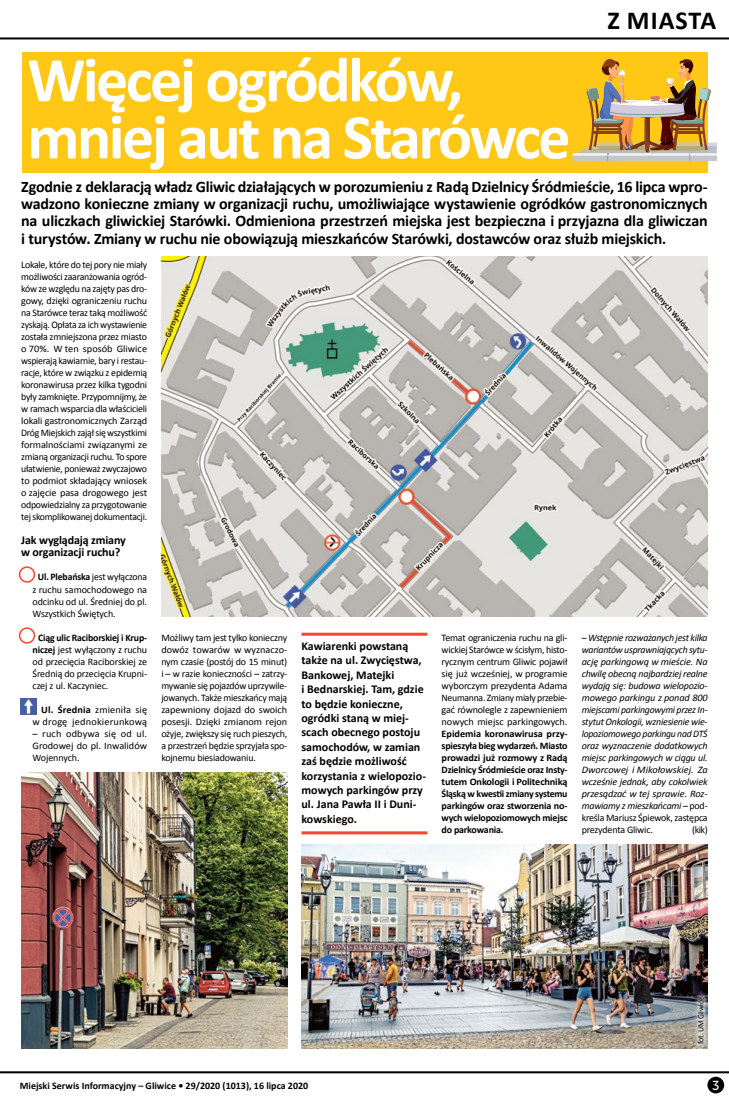
<style>
.page{position:relative;width:729px;height:1098px;background:#fff}
.page>*{position:absolute;margin:0;border:0;box-sizing:border-box;transform-origin:0 0}
.t1{font:700 64px/57px "Calibri";letter-spacing:-.04em;color:#fff}
.t2{font:700 26px "Calibri";color:#000}
.t3{font:700 16px/17px "Calibri";letter-spacing:-.015em;color:#000;text-align:justify}
.t4{font:13px "Museo Sans 500";color:#fff}
.t5{font:700 12px/14.4px "Calibri";color:#000}
.t6{font:10px/12px "Calibri";letter-spacing:-.01em;color:#000;text-align:justify}
.t7{font:italic 10px/12px "Calibri";letter-spacing:-.02em;color:#000;text-align:justify}
.t8{font:700 10px/12px "Calibri";letter-spacing:-.015em;color:#000;text-align:justify}
.t9{font:10px/12px "Calibri";letter-spacing:.015em;color:#000;text-align:right}
.t10{font:8px "Calibri";letter-spacing:-.03em;color:#000}
.s1{font-size:15px}
.s2{font-weight:700}
.s3{font-style:normal}
</style>
<div class="page">
<hr style="left:0;top:37px;width:729px;height:2px;background:#000">
<hr style="left:0;top:1070px;width:729px;height:2px;background:#000">
<div style="left:707px;top:1076px;width:17px;height:16px;background:#000;border-radius:50%"></div>
<hr style="left:301px;top:632px;width:126px;height:3px;background:#f4472c">
<hr style="left:301px;top:831px;width:126px;height:3px;background:#f4472c">
<img style="left:161px;top:256px;width:546px;height:360px">
<div style="left:22px;top:52px;width:685px;height:120px;background:#ffc817"></div>
<img style="left:21px;top:772px;width:266px;height:276px">
<img style="left:20px;top:698px;width:16px;height:16px">
<svg style="left:572px;top:155px;width:4px;height:6px"></svg>
<hr style="left:572px;top:153px;width:144px;height:2px;background:#f4f5fa">
<img style="left:576px;top:58px;width:140px;height:104px">
<div style="left:19px;top:566px;width:16px;height:16px;border:2px solid #f4472c;border-radius:50%"></div>
<div style="left:19px;top:627px;width:16px;height:16px;border:2px solid #f4472c;border-radius:50%"></div>
<img style="left:301px;top:844px;width:406px;height:204px">
<div style="left:692px;top:990px;width:17px;height:59px;background:#fff;opacity:.75"></div>
<h1 class="t1" style="left:27px;top:51px;width:544px">Więcej ogródków, mniej aut na Starówce</h1>
<h2 class="t2" style="left:607px;top:4px;width:15px">zmiasta</h2>
<p class="t3" style="left:21px;top:178px;width:688px">Zgodnie z deklaracją władz Gliwic działających w porozumieniu z Radą Dzielnicy Śródmieście, 16 lipca wpro&shy;wadzono konieczne zmiany w organizacji ruchu, umożliwiające wystawienie ogródków gastronomicznych na uliczkach gliwickiej Starówki. Odmieniona przestrzeń miejska jest bezpieczna i przyjazna dla gliwiczan i turystów. Zmiany w ruchu nie obowiązują mieszkańców Starówki, dostawców oraz służb miejskich<span class="s1">.</span></p>
<p class="t6" style="left:21px;top:259px;width:127px">Lokale, które do tej pory nie miały możliwości zaaranżowania ogród&shy;ków ze względu na zajęty pas dro&shy;gowy, dzięki ograniczeniu ruchu na Starówce teraz taką możliwość zyskają. Opłata za ich wystawienie została zmniejszona przez miasto o 70%. W ten sposób Gliwice wspierają kawiarnie, bary i restau&shy;racje, które w związku z epidemią koronawirusa przez kilka tygodni były zamknięte. Przypomnijmy, że w ramach wsparcia dla właścicieli lokali gastronomicznych Zarząd Dróg Miejskich zajął się wszystkimi formalnościami związanymi ze zmianą organizacji ruchu. To spore ułatwienie, ponieważ zwyczajowo to podmiot składający wniosek o zajęcie pasa drogowego jest odpowiedzialny za przygotowanie tej skomplikowanej dokumentacji.</p>
<p class="t5" style="left:21px;top:534px;width:106px;line-height:12px">Jak wyglądają zmiany w organizacji ruchu?</p>
<p class="t6" style="left:33px;top:571px;width:116px;text-indent:-11px"><span class="s2">• Ul. Plebańska</span> jest wyłączona z ruchu samochodowego na odcinku od ul. Średniej do pl.<br>Wszystkich Świętych.</p>
<p class="t6" style="left:33px;top:631px;width:116px;text-indent:-11px"><span class="s2">• Ciąg ulic Raciborskiej i Krup&shy;niczej</span> jest wyłączony z ruchu od przecięcia Raciborskiej ze Średnią do przecięcia Krupni&shy;czej z ul. Kaczyniec.</p>
<p class="t9" style="left:21px;top:703px;width:127px"><span class="s2">• Ul. Średnia</span> zmieniła się w drogę jednokierunkową</p>
<p class="t6" style="left:33px;top:727px;width:116px">– ruch odbywa się od ul.<br>Grodowej do pl. Inwalidów Wojennych.</p>
<p class="t6" style="left:161px;top:631px;width:127px">Możliwy tam jest tylko konieczny dowóz towarów w wyznaczo&shy;nym czasie (postój do 15 minut) i – w razie konieczności – zatrzy&shy;mywanie się pojazdów uprzywile&shy;jowanych. Także mieszkańcy mają zapewniony dojazd do swoich posesji. Dzięki zmianom rejon ożyje, zwiększy się ruch pieszych, a przestrzeń będzie sprzyjała spo&shy;kojnemu biesiadowaniu.</p>
<p class="t5" style="left:301px;top:638px;width:126px">Kawiarenki powstaną także na ul. Zwycięstwa,<br>Bankowej, Matejki<br>i Bednarskiej. Tam, gdzie to będzie konieczne, ogródki staną w miej&shy;scach obecnego postoju samochodów, w zamian zaś będzie możliwość korzystania z wielopozio&shy;mowych parkingów przy ul. Jana Pawła II i Duni&shy;kowskiego.</p>
<p class="t6" style="left:441px;top:631px;width:127px">Temat ograniczenia ruchu na gli&shy;wickiej Starówce w ścisłym, histo&shy;rycznym centrum Gliwic pojawił się już wcześniej, w programie wyborczym prezydenta Adama Neumanna. Zmiany miały przebie&shy;gać równolegle z zapewnieniem nowych miejsc parkingowych.</p>
<p class="t7" style="left:581px;top:630px;width:127px"><span class="s3">–</span> Wstępnie rozważanych jest kilka wariantów usprawniających sytu&shy;ację parkingową w mieście. Na chwilę obecną najbardziej realne wydają się: budowa wielopozio&shy;mowego parkingu z ponad 800 miejscami parkingowymi przez In&shy;stytut Onkologii, wzniesienie wie&shy;lopoziomowego parkingu nad DTŚ oraz wyznaczenie dodatkowych miejsc parkingowych w ciągu ul.<br>Dworcowej i Mikołowskiej. Za wcześnie jednak, aby cokolwiek przesądzać w tej sprawie. Roz&shy;mawiamy z mieszkańcami <span class="s3">– pod&shy;kreśla Mariusz Śpiewok, zastępca prezydenta Gliwic.</span></p>
<p class="t8" style="left:441px;top:727px;width:127px">Epidemia koronawirusa przy&shy;spieszyła bieg wydarzeń. Miasto prowadzi już rozmowy z Radą Dzielnicy Śródmieście oraz Insty&shy;tutem Onkologii i Politechniką Śląską w kwestii zmiany systemu parkingów oraz stworzenia no&shy;wych wielopoziomowych miejsc do parkowania.</p>
<p class="t6" style="left:692px;top:823px;width:17px">(kik)</p>
<p class="t10" style="left:695px;top:1043px;width:49px;rotate:-90deg">fot. UM Gliwice</p>
<p class="t8" style="left:20px;top:1079px;width:290px">Miejski Serwis Informacyjny – Gliwice • 29/2020 (1013), 16 lipca 2020</p>
<h3 class="t4" style="left:712px;top:1077px;width:9px">3</h3>
</div>
